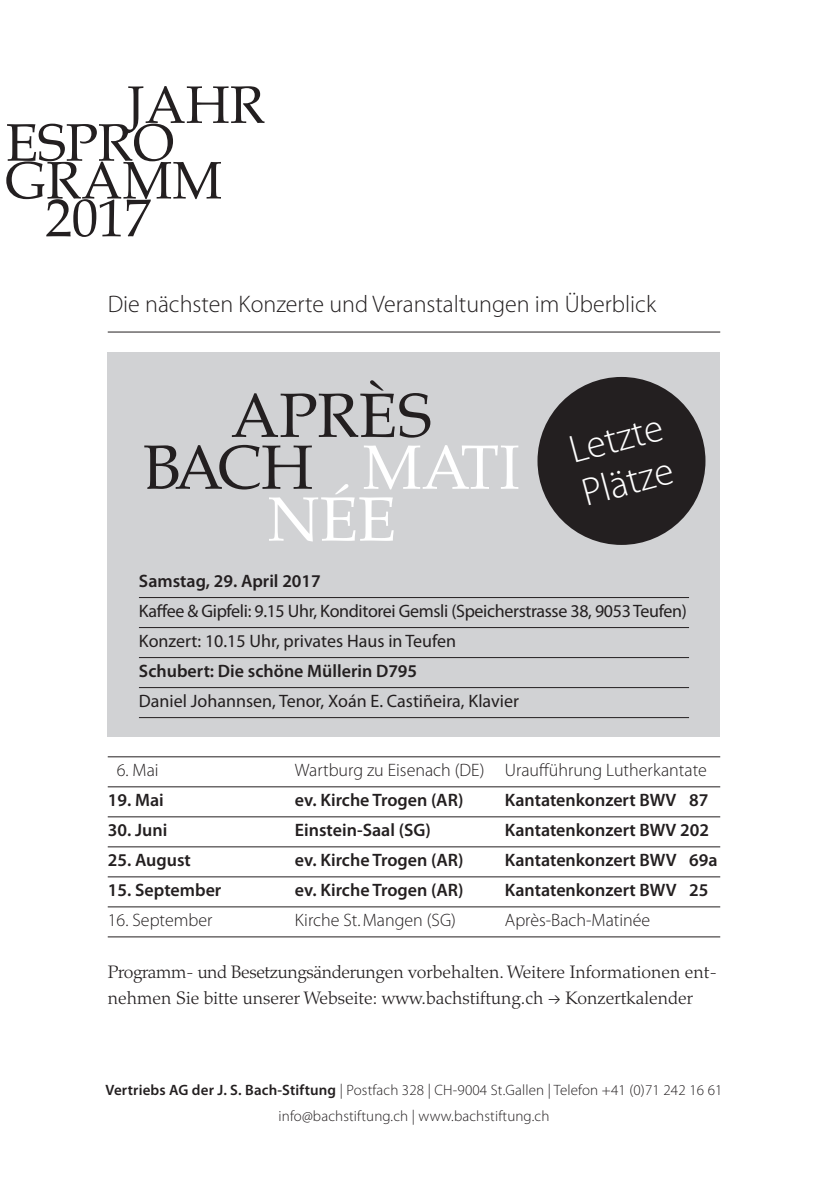
<style>
.page{position:relative;width:828px;height:1191px;background:#fff}
.page>*{position:absolute;margin:0;border:0;box-sizing:border-box;transform-origin:0 0}
.t1{font:52.8px "Book Antiqua";color:#231f20}
.t2{font:300 39.4px/44.4px "Myriad Pro";color:#fff}
.t3{font:300 24px "Myriad Pro";color:#231f20}
.t4{font:600 18px "Myriad Pro";color:#231f20}
.t5{font:18px/30px "Myriad Pro";letter-spacing:-.005em;color:#231f20}
.t6{font:300 18px/26px "Palatino LT Std";color:#231f20}
.t7{font:300 18px "Myriad Pro";color:#231f20}
.t8{font:300 15px/26px "Myriad Pro";letter-spacing:.01em;color:#231f20;text-align:center}
.s1{font-family:"Brown Std"}
.s2{font-weight:600}
</style>
<div class="page">
<hr style="left:827px;top:0;width:1px;height:1191px;background:#889841">
<div style="left:108px;top:352px;width:612px;height:385px;background:#d1d2d4"></div>
<hr style="left:108px;top:332px;width:612px;height:1px;background:#231f20">
<hr style="left:108px;top:756px;width:612px;height:1px;background:#231f20">
<hr style="left:108px;top:786px;width:612px;height:1px;background:#231f20">
<hr style="left:108px;top:816px;width:612px;height:1px;background:#231f20">
<hr style="left:108px;top:846px;width:612px;height:1px;background:#231f20">
<hr style="left:108px;top:876px;width:612px;height:1px;background:#231f20">
<hr style="left:108px;top:906px;width:612px;height:1px;background:#231f20">
<hr style="left:108px;top:936px;width:612px;height:1px;background:#231f20">
<hr style="left:139px;top:597px;width:550px;height:1px;background:#231f20">
<hr style="left:139px;top:627px;width:550px;height:1px;background:#231f20">
<hr style="left:139px;top:657px;width:550px;height:1px;background:#231f20">
<hr style="left:139px;top:687px;width:550px;height:1px;background:#231f20">
<hr style="left:139px;top:717px;width:550px;height:1px;background:#231f20">
<svg style="left:144px;top:445px;width:374px;height:96px"></svg>
<svg style="left:232px;top:380px;width:198px;height:57px"></svg>
<div style="left:537px;top:377px;width:168px;height:168px;background:#231f20;border-radius:50%"></div>
<h1 class="t1" style="left:127px;top:72px;width:139px">JAHR</h1>
<h1 class="t1" style="left:6px;top:110px;width:170px">ESPRO</h1>
<h1 class="t1" style="left:6px;top:148px;width:218px">GRAMM</h1>
<h1 class="t1" style="left:45px;top:185px;width:107px">2017</h1>
<h3 class="t3" style="left:108px;top:289px;width:550px">Die nächsten Konzerte und Veranstaltungen im Überblick</h3>
<h2 class="t2" style="left:564px;top:429px;width:97px;rotate:-15deg">Letzte<br>Plätze</h2>
<p class="t4" style="left:139px;top:569px;width:183px">Samstag, 29. April 2017</p>
<p class="t5" style="left:139px;top:595px;width:549px">Kaffee &amp; Gipfeli: 9.15 Uhr, Konditorei Gemsli (Speicherstrasse 38, 9053 Teufen)<br>Konzert: 10.15 Uhr, privates Haus in Teufen</p>
<p class="t4" style="left:139px;top:659px;width:280px">Schubert: Die schöne Müllerin D795</p>
<p class="t5" style="left:139px;top:685px;width:381px">Daniel Johannsen, Tenor, Xoán E. Castiñeira, Klavier</p>
<p class="t7" style="left:117px;top:759px;width:43px">6. Mai</p>
<p class="t7" style="left:295px;top:759px;width:413px">Wartburg zu Eisenach (DE) Uraufführung Lutherkantate</p>
<p class="t4" style="left:108px;top:788px;width:57px">19. Mai</p>
<p class="t4" style="left:295px;top:788px;width:170px">ev. Kirche Trogen (AR)</p>
<p class="t4" style="left:505px;top:788px;width:205px">Kantatenkonzert BWV 87</p>
<p class="t4" style="left:108px;top:818px;width:61px">30. Juni</p>
<p class="t4" style="left:295px;top:818px;width:138px">Einstein-Saal (SG)</p>
<p class="t4" style="left:505px;top:818px;width:206px">Kantatenkonzert BWV 202</p>
<p class="t4" style="left:108px;top:848px;width:85px">25. August</p>
<p class="t4" style="left:295px;top:848px;width:170px">ev. Kirche Trogen (AR)</p>
<p class="t4" style="left:505px;top:848px;width:214px">Kantatenkonzert BWV 69a</p>
<p class="t4" style="left:108px;top:878px;width:115px">15. September</p>
<p class="t4" style="left:295px;top:878px;width:170px">ev. Kirche Trogen (AR)</p>
<p class="t4" style="left:505px;top:878px;width:205px">Kantatenkonzert BWV 25</p>
<p class="t7" style="left:108px;top:909px;width:106px">16. September</p>
<p class="t7" style="left:295px;top:909px;width:162px">Kirche St.Mangen (SG)</p>
<p class="t7" style="left:505px;top:909px;width:147px">Après-Bach-Matinée</p>
<p class="t6" style="left:108px;top:959px;width:611px">Programm- und Besetzungsänderungen vorbehalten. Weitere Informationen ent&shy;nehmen Sie bitte unserer Webseite: www.bachstiftung.ch <span class="s1">→</span> Konzertkalender</p>
<p class="t8" style="left:105px;top:1077px;width:618px"><span class="s2">Vertriebs AG der J. S. Bach-Stiftung</span> | Postfach 328 | CH-9004 St.Gallen | Telefon +41 (0)71 242 16 61 info@bachstiftung.ch | www.bachstiftung.ch</p>
</div>
